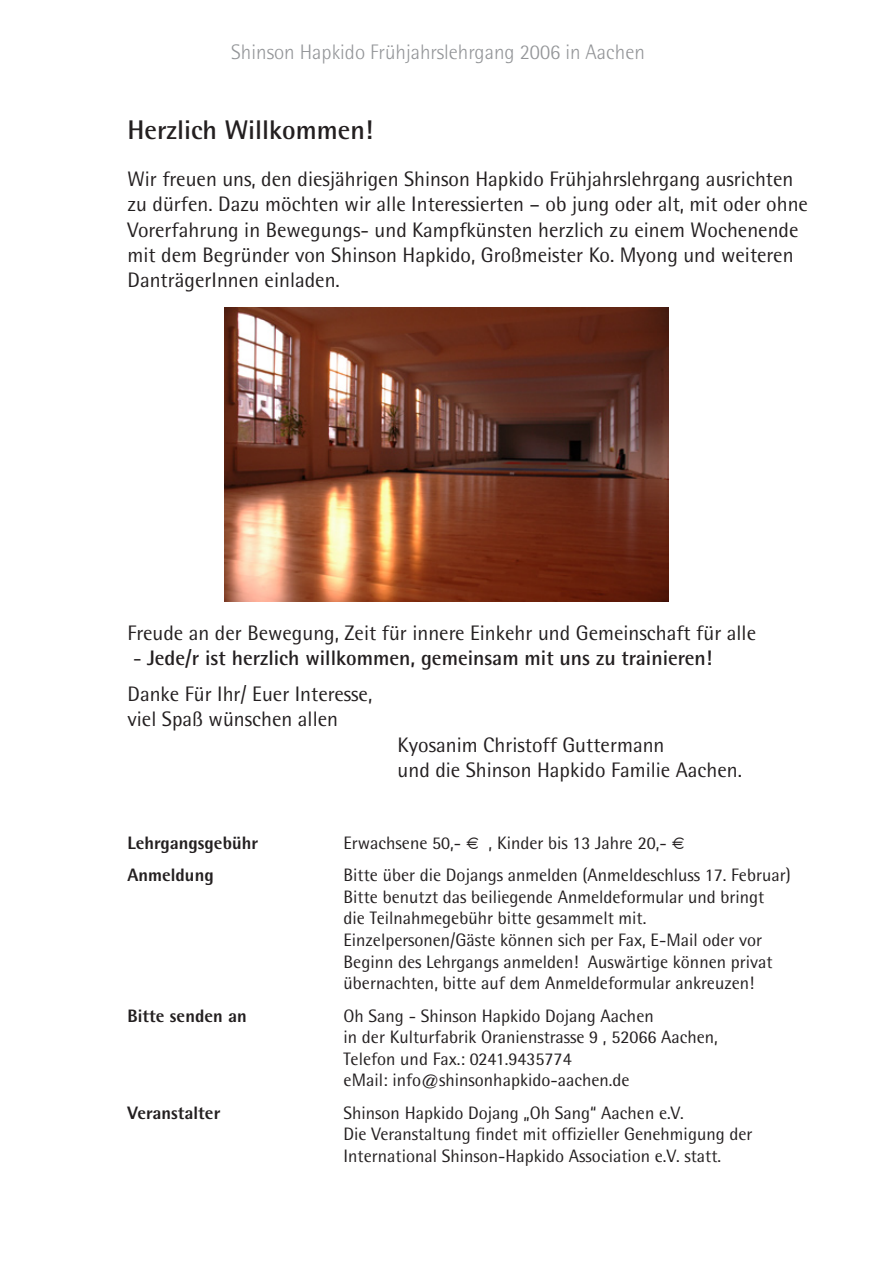
<style>
.page{position:relative;width:893px;height:1263px;background:#fff}
.page>*{position:absolute;margin:0;border:0;box-sizing:border-box;transform-origin:0 0}
.t1{font:700 27px "Rotis Semi Sans";color:#231f20}
.t2{font:21px/25.2px "Rotis Semi Sans";color:#231f20}
.t3{font:700 21px/36px "Rotis Semi Sans";color:#231f20}
.t4{font:300 21px "Rotis Semi Sans";color:#939598}
.t5{font:18px/21.6px "Rotis Semi Sans";color:#231f20}
.t6{font:800 18px "Rotis Semi Sans";color:#231f20}
.s1{font-weight:400}
.s2{font-family:"Sand"}
</style>
<div class="page">
<img style="left:225px;top:307px;width:443px;height:295px">
<p class="t4" style="left:231px;top:39px;width:415px">Shinson Hapkido Frühjahrslehrgang 2006 in Aachen</p>
<h1 class="t1" style="left:128px;top:114px;width:247px">Herzlich Willkommen!</h1>
<p class="t2" style="left:128px;top:166px;width:682px">Wir freuen uns, den diesjährigen Shinson Hapkido Frühjahrslehrgang ausrichten zu dürfen. Dazu möchten wir alle Interessierten – ob jung oder alt, mit oder ohne Vorerfahrung in Bewegungs- und Kampfkünsten herzlich zu einem Wochenende mit dem Begründer von Shinson Hapkido, Großmeister Ko. Myong und weiteren DanträgerInnen einladen.</p>
<p class="t2" style="left:128px;top:620px;width:630px">Freude an der Bewegung, Zeit für innere Einkehr und Gemeinschaft für alle</p>
<p class="t3" style="left:128px;top:640px;width:586px"><span class="s1">-</span> Jede/r ist herzlich willkommen, gemeinsam mit uns zu trainieren!<br><span class="s1">Danke Für Ihr/ Euer Interesse,</span></p>
<p class="t2" style="left:128px;top:706px;width:212px">viel Spaß wünschen allen</p>
<p class="t2" style="left:398px;top:732px;width:346px">Kyosanim Christoff Guttermann<br>und die Shinson Hapkido Familie Aachen.</p>
<p class="t6" style="left:128px;top:831px;width:132px">Lehrgangsgebühr</p>
<p class="t5" style="left:344px;top:832px;width:343px">Erwachsene 50,- <span class="s2">€</span> , Kinder bis 13 Jahre 20,- <span class="s2">€</span></p>
<p class="t6" style="left:128px;top:864px;width:88px">Anmeldung</p>
<p class="t5" style="left:344px;top:864px;width:449px">Bitte über die Dojangs anmelden (Anmeldeschluss 17. Februar)<br>Bitte benutzt das beiliegende Anmeldeformular und bringt<br>die Teilnahmegebühr bitte gesammelt mit.<br>Einzelpersonen/Gäste können sich per Fax, E-Mail oder vor Beginn des Lehrgangs anmelden! Auswärtige können privat übernachten, bitte auf dem Anmeldeformular ankreuzen!</p>
<p class="t6" style="left:128px;top:1004px;width:121px">Bitte senden an</p>
<p class="t5" style="left:344px;top:1004px;width:376px">Oh Sang - Shinson Hapkido Dojang Aachen<br>in der Kulturfabrik Oranienstrasse 9 , 52066 Aachen, Telefon und Fax.: 0241.9435774<br>eMail: info@shinsonhapkido-aachen.de</p>
<p class="t6" style="left:128px;top:1101px;width:94px">Veranstalter</p>
<p class="t5" style="left:344px;top:1102px;width:410px">Shinson Hapkido Dojang „Oh Sang“ Aachen e.V.<br>Die Veranstaltung findet mit offizieller Genehmigung der<br>International Shinson-Hapkido Association e.V. statt.</p>
</div>
